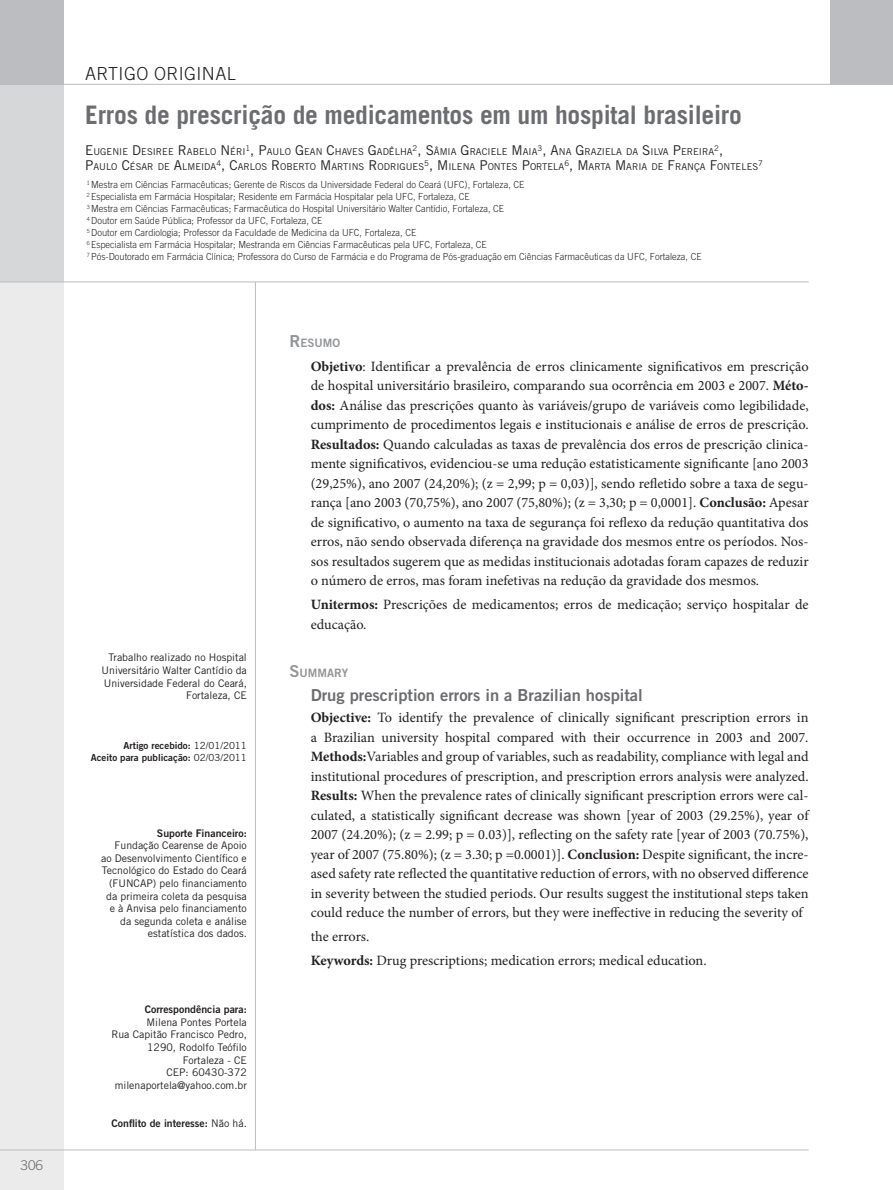
<style>
.page{position:relative;width:893px;height:1190px;background:#fff}
.page>*{position:absolute;margin:0;border:0;box-sizing:border-box;transform-origin:0 0}
.t1{font:700 25.5px "Trade Gothic LT Std";letter-spacing:-.01em;color:#6c6d70}
.t2{font:300 18px "Trade Gothic LT Std";letter-spacing:.02em;color:#231f20}
.t3{font:16.5px "Trade Gothic LT Std Bd 2";color:#6c6d70}
.t4{font:14.25px/19.5px "Minion Pro";color:#231f20;text-align:justify}
.t5{font:300 13.5px "Trade Gothic LT Std";color:#6c6d70}
.t6{font:11.55px "Trade Gothic LT Std Bd 2";color:#939598}
.t7{font:10.5px/12.6px "Trade Gothic LT Std";color:#231f20;text-align:right}
.t8{font:10.5px "Trade Gothic LT Std Bd 2";color:#231f20}
.t9{font:300 9.75px/12px "Trade Gothic LT Std";color:#231f20;scale:.95 1}
.t10{font:9.75px/12px "Trade Gothic LT Std Bd 2";color:#231f20;text-align:right}
.t11{font:9.45px "Trade Gothic LT Std";color:#231f20}
.t12{font:7.8px "Trade Gothic LT Std";color:#231f20}
.s1{font-size:13.5px}
.s2{font-family:"Trade Gothic LT Std"}
.s3{font-size:16.5px}
.s4{font-weight:700}
</style>
<div class="page">
<hr style="left:0;top:84px;width:892px;height:1px;background:#bcbdc0">
<div style="left:0;top:0;width:64px;height:84px;background:#bcbdc0"></div>
<hr style="left:0;top:1149px;width:808px;height:1px;background:#bcbdc0">
<div style="left:829px;top:0;width:63px;height:84px;background:#bcbdc0"></div>
<div style="left:0;top:282px;width:64px;height:907px;background:#ebebec"></div>
<div style="left:0;top:84px;width:64px;height:198px;background:#d6d7d9"></div>
<hr style="left:0;top:282px;width:808px;height:1px;background:#bcbdc0">
<hr style="left:255px;top:282px;width:1px;height:867px;background:#bcbdc0">
<p class="t5" style="left:20px;top:1157px;width:24px">306</p>
<p class="t2" style="left:85px;top:63px;width:152px">ARTIGO ORIGINAL</p>
<h1 class="t1" style="left:85px;top:99px;width:658px">Erros de prescrição de medicamentos em um hospital brasileiro</h1>
<p class="t11" style="left:85px;top:146px;width:630px"><span class="s1">E</span>UGENIE <span class="s1">D</span>ESIREE <span class="s1">R</span>ABELO <span class="s1">N</span> ÉRI<sup>1</sup><span class="s1">, P</span>AULO <span class="s1">G</span> EAN <span class="s1">C</span>HAVES <span class="s1">G</span>ADÊLHA<sup>2</sup><span class="s1">, S</span>ÂMIA <span class="s1">G</span> RACIELE <span class="s1">M</span>AIA<sup>3</sup><span class="s1">, A</span>NA <span class="s1">G</span> RAZIELA DA <span class="s1">S</span> ILVA <span class="s1">P</span>EREIRA</p>
<p class="t12" style="left:714px;top:143px;width:10px">2<span class="s1">,</span></p>
<p class="t11" style="left:85px;top:161px;width:674px"><span class="s1">P</span>AULO <span class="s1">C</span>ÉSAR DE <span class="s1">A</span>LME IDA<sup>4</sup><span class="s1">, C</span>ARLOS <span class="s1">R</span> OBERTO <span class="s1">M</span> ARTINS <span class="s1">R</span> ODRIGUES<sup>5</sup><span class="s1">, M</span> ILENA <span class="s1">P</span>ONTES <span class="s1">P</span>ORTELA<sup>6</sup><span class="s1">, M</span> ARTA <span class="s1">M</span> ARIA DE <span class="s1">F</span>RANÇA <span class="s1">F</span>ONTELES</p>
<p class="t12" style="left:758px;top:158px;width:6px">7</p>
<p class="t9" style="left:87px;top:179px;width:648px"><sup>1</sup> Mestra em Ciências Farmacêuticas; Gerente de Riscos da Universidade Federal do Ceará (UFC), Fortaleza, CE<br><sup>2</sup> Especialista em Farmácia Hospitalar; Residente em Farmácia Hospitalar pela UFC, Fortaleza, CE<br><sup>3</sup> Mestra em Ciências Farmacêuticas; Farmacêutica do Hospital Universitário Walter Cantídio, Fortaleza, CE<br><sup>4</sup> Doutor em Saúde Pública; Professor da UFC, Fortaleza, CE<br><sup>5</sup> Doutor em Cardiologia; Professor da Faculdade de Medicina da UFC, Fortaleza, CE<br><sup>6</sup> Especialista em Farmácia Hospitalar; Mestranda em Ciências Farmacêuticas pela UFC, Fortaleza, CE<br><sup>7</sup> Pós-Doutorado em Farmácia Clínica; Professora do Curso de Farmácia e do Programa de Pós-graduação em Ciências Farmacêuticas da UFC, Fortaleza, CE</p>
<p class="t7" style="left:102px;top:651px;width:147px">Trabalho realizado no Hospital<br>Universitário Walter Cantídio da<br>Universidade Federal do Ceará,<br>Fortaleza, CE</p>
<p class="t10" style="left:91px;top:739px;width:157px">Artigo recebido: <span class="s2">12/01/2011<br></span>Aceito para publicação: <span class="s2">02/03/2011</span></p>
<p class="t8" style="left:157px;top:826px;width:91px">Suporte Financeiro:</p>
<p class="t7" style="left:101px;top:839px;width:147px">Fundação Cearense de Apoio<br>ao Desenvolvimento Científico e<br>Tecnológico do Estado do Ceará (FUNCAP) pelo financiamento da primeira coleta da pesquisa e à Anvisa pelo financiamento da segunda coleta e análise estatística dos dados.</p>
<p class="t8" style="left:145px;top:1002px;width:104px">Correspondência para:</p>
<p class="t7" style="left:111px;top:1015px;width:137px">Milena Pontes Portela<br>Rua Capitão Francisco Pedro,<br>1290, Rodolfo Teófilo<br>Fortaleza - CE<br>CEP: 60430-372 milenaportela@yahoo.com.br</p>
<p class="t8" style="left:111px;top:1116px;width:137px">Conflito de interesse: <span class="s2">Não há.</span></p>
<p class="t6" style="left:289px;top:336px;width:52px"><span class="s3">R</span>ESUMO</p>
<p class="t4" style="left:310px;top:357px;width:499px"><span class="s4">Objetivo</span>: Identificar a prevalência de erros clinicamente significativos em prescrição de hospital universitário brasileiro, comparando sua ocorrência em 2003 e 2007. <span class="s4">Méto&shy;dos:</span> Análise das prescrições quanto às variáveis/grupo de variáveis como legibilidade, cumprimento de procedimentos legais e institucionais e análise de erros de prescrição.<br><span class="s4">Resultados:</span> Quando calculadas as taxas de prevalência dos erros de prescrição clinica&shy;mente significativos, evidenciou-se uma redução estatisticamente significante [ano 2003 (29,25%), ano 2007 (24,20%); (z = 2,99; p = 0,03)], sendo refletido sobre a taxa de segu&shy;rança [ano 2003 (70,75%), ano 2007 (75,80%); (z = 3,30; p = 0,0001]. <span class="s4">Conclusão:</span> Apesar de significativo, o aumento na taxa de segurança foi reflexo da redução quantitativa dos erros, não sendo observada diferença na gravidade dos mesmos entre os períodos. Nos&shy;sos resultados sugerem que as medidas institucionais adotadas foram capazes de reduzir o número de erros, mas foram inefetivas na redução da gravidade dos mesmos.</p>
<p class="t4" style="left:310px;top:595px;width:499px"><span class="s4">Unitermos:</span> Prescrições de medicamentos; erros de medicação; serviço hospitalar de educação.</p>
<p class="t6" style="left:289px;top:665px;width:60px"><span class="s3">S</span>UMMARY</p>
<p class="t3" style="left:310px;top:684px;width:333px">Drug prescription errors in a Brazilian hospital</p>
<p class="t4" style="left:310px;top:708px;width:499px"><span class="s4">Objective:</span> To identify the prevalence of clinically significant prescription errors in a Brazilian university hospital compared with their occurrence in 2003 and 2007.<br><span class="s4">Methods:</span>Variables and group of variables, such as readability, compliance with legal and institutional procedures of prescription, and prescription errors analysis were analyzed.<br><span class="s4">Results:</span> When the prevalence rates of clinically significant prescription errors were cal&shy;culated, a statistically significant decrease was shown [year of 2003 (29.25%), year of 2007 (24.20%); (z = 2.99; p = 0.03)], reflecting on the safety rate [year of 2003 (70.75%), year of 2007 (75.80%); (z = 3.30; p =0.0001)]. <span class="s4">Conclusion:</span> Despite significant, the incre&shy;ased safety rate reflected the quantitative reduction of errors, with no observed difference in severity between the studied periods. Our results suggest the institutional steps taken could reduce the number of errors, but they were ineffective in reducing the severity of</p>
<p class="t4" style="left:310px;top:924px;width:397px;line-height:23.7px">the errors.<br><span class="s4">Keywords:</span> Drug prescriptions; medication errors; medical education.</p>
</div>
